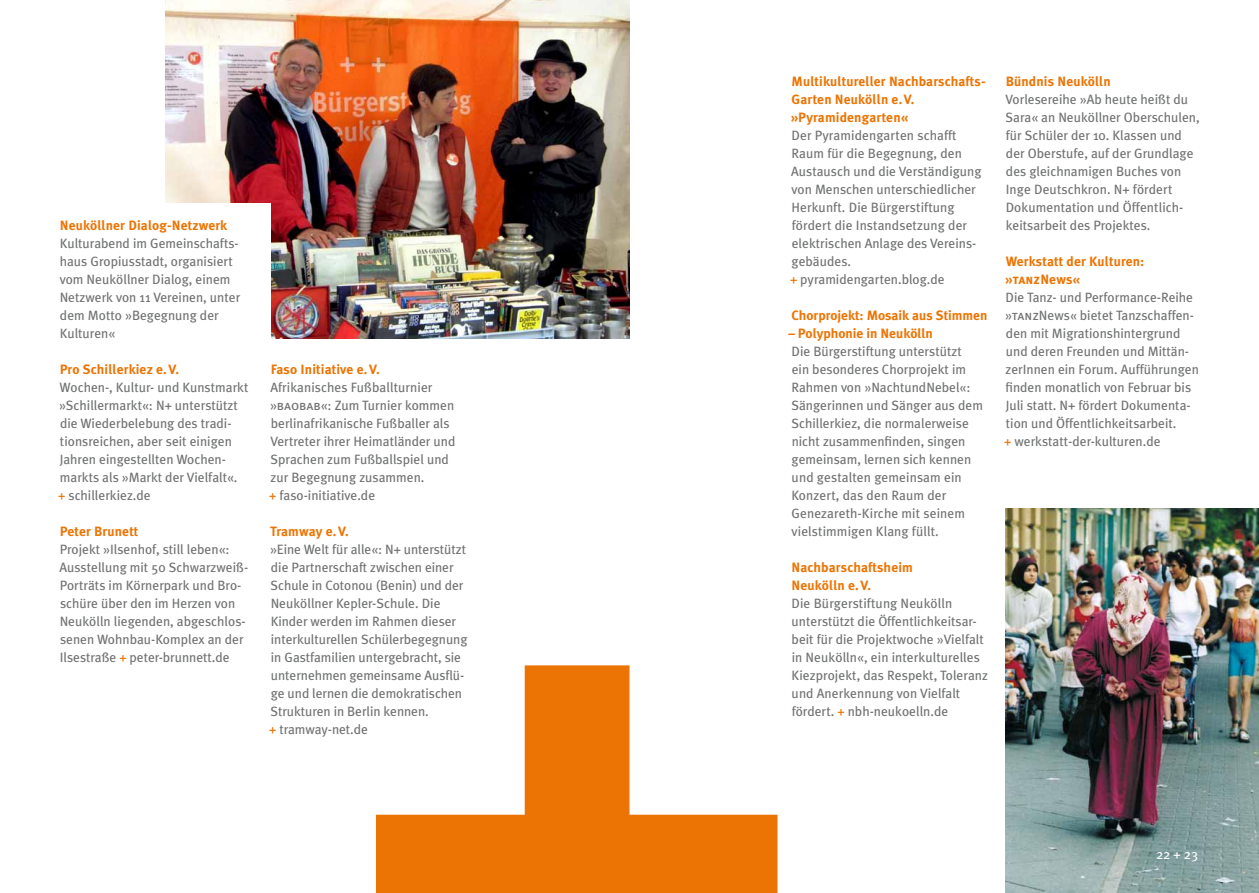
<style>
.page{position:relative;width:1259px;height:893px;background:#fff}
.page>*{position:absolute;margin:0;border:0;box-sizing:border-box;transform-origin:0 0}
.t1{font:13.5px/18px "Meta Plus";color:#707172}
.t2{font:700 13.5px/18px "Meta Plus";letter-spacing:.01em;color:#ec7404}
.t3{font:13.5px "Meta Plus";color:#fff}
.s1{color:#ec7404}
.s2{font-family:"Meta Plus Book Caps"}
.s3{font-weight:700;color:#ec7404}
.s4{font-family:"Meta Plus Bold Caps";color:#ec7404}
</style>
<div class="page">
<svg style="left:376px;top:665px;width:401px;height:228px;fill:#ec7404"></svg>
<div style="left:774px;top:58px;width:231px;height:694px;background:#fff"></div>
<img style="left:165px;top:0;width:464px;height:338px">
<div style="left:43px;top:204px;width:227px;height:498px;background:#fff"></div>
<img style="left:1005px;top:509px;width:254px;height:384px">
<div style="left:253px;top:348px;width:232px;height:422px;background:#fff"></div>
<p class="t2" style="left:60px;top:216px;width:169px">Neuköllner Dialog-Netzwerk</p>
<p class="t1" style="left:60px;top:234px;width:182px">Kulturabend im Gemeinschafts&shy;haus Gropiusstadt, organisiert vom Neuköllner Dialog, einem<br>Netzwerk von 11 Vereinen, unter dem Motto »Begegnung der<br>Kulturen«</p>
<p class="t2" style="left:60px;top:360px;width:121px">Pro Schillerkiez e.V.</p>
<p class="t1" style="left:58px;top:378px;width:192px">Wochen-, Kultur- und Kunstmarkt »Schillermarkt«: N+ unterstützt die Wiederbelebung des tradi&shy;tionsreichen, aber seit einigen<br>Jahren eingestellten Wochen&shy;markts als »Markt der Vielfalt«.<br><span class="s1">+</span> schillerkiez.de</p>
<p class="t2" style="left:60px;top:522px;width:80px">Peter Brunett</p>
<p class="t1" style="left:59px;top:540px;width:190px">Projekt »Ilsenhof, still leben«:<br>Ausstellung mit 50 Schwarzweiß-<br>Porträts im Körnerpark und Bro&shy;schüre über den im Herzen von<br>Neukölln liegenden, abgeschlos&shy;senen Wohnbau-Komplex an der<br>Ilsestraße <span class="s1">+</span> peter-brunnett.de</p>
<p class="t2" style="left:271px;top:360px;width:110px">Faso Initiative e.V.</p>
<p class="t1" style="left:269px;top:378px;width:188px">Afrikanisches Fußballturnier »<span class="s2">baobab«</span>: Zum Turnier kommen berlinafrikanische Fußballer als<br>Vertreter ihrer Heimatländer und<br>Sprachen zum Fußballspiel und zur Begegnung zusammen.<br><span class="s1">+</span> faso-initiative.de</p>
<p class="t2" style="left:270px;top:522px;width:80px">Tramway e.V.</p>
<p class="t1" style="left:269px;top:540px;width:200px">»Eine Welt für alle«: N+ unterstützt die Partnerschaft zwischen einer<br>Schule in Cotonou (Benin) und der<br>Neuköllner Kepler-Schule. Die<br>Kinder werden im Rahmen dieser interkulturellen Schülerbegegnung in Gastfamilien untergebracht, sie unternehmen gemeinsame Ausflü&shy;ge und lernen die demokratischen<br>Strukturen in Berlin kennen.<br><span class="s1">+</span> tramway-net.de</p>
<p class="t2" style="left:791px;top:72px;width:196px">Multikultureller Nachbarschafts-<br>Garten Neukölln e.V. »Pyramidengarten«</p>
<p class="t1" style="left:790px;top:126px;width:193px">Der Pyramidengarten schafft<br>Raum für die Begegnung, den<br>Austausch und die Verständigung von Menschen unterschiedlicher<br>Herkunft. Die Bürgerstiftung fördert die Instandsetzung der elektrischen Anlage des Vereins&shy;gebäudes.<br><span class="s1">+</span> pyramidengarten.blog.de</p>
<p class="t2" style="left:791px;top:306px;width:197px">Chorprojekt: Mosaik aus Stimmen</p>
<p class="t2" style="left:788px;top:324px;width:146px">– Polyphonie in Neukölln</p>
<p class="t1" style="left:791px;top:342px;width:193px">Die Bürgerstiftung unterstützt<br>ein besonderes Chorprojekt im<br>Rahmen von »NachtundNebel«:<br>Sängerinnen und Sänger aus dem<br>Schillerkiez, die normalerweise nicht zusammenfinden, singen gemeinsam, lernen sich kennen und gestalten gemeinsam ein<br>Konzert, das den Raum der<br>Genezareth-Kirche mit seinem vielstimmigen Klang füllt.</p>
<p class="t2" style="left:791px;top:558px;width:123px">Nachbarschaftsheim<br>Neukölln e.V.</p>
<p class="t1" style="left:791px;top:594px;width:198px">Die Bürgerstiftung Neukölln unterstützt die Öffentlichkeitsar&shy;beit für die Projektwoche »Vielfalt in Neukölln«, ein interkulturelles Kiezprojekt, das Respekt, Toleranz und Anerkennung von Vielfalt fördert. <span class="s1">+</span> nbh-neukoelln.de</p>
<p class="t2" style="left:1005px;top:72px;width:107px">Bündnis Neukölln</p>
<p class="t1" style="left:1005px;top:90px;width:196px">Vorlesereihe »Ab heute heißt du<br>Sara« an Neuköllner Oberschulen, für Schüler der 10. Klassen und der Oberstufe, auf der Grundlage des gleichnamigen Buches von<br>Inge Deutschkron. N+ fördert<br>Dokumentation und Öffentlich&shy;keitsarbeit des Projektes.</p>
<p class="t1" style="left:1004px;top:252px;width:196px"><span class="s3">Werkstatt der Kulturen: »</span><span class="s4">tanz</span><span class="s3">News«<br></span>Die Tanz- und Performance-Reihe »<span class="s2">tanz</span>News« bietet Tanzschaffen&shy;den mit Migrationshintergrund und deren Freunden und Mittän&shy;zerInnen ein Forum. Aufführungen finden monatlich von Februar bis<br>Juli statt. N+ fördert Dokumenta&shy;tion und Öffentlichkeitsarbeit.<br><span class="s1">+</span> werkstatt-der-kulturen.de</p>
<p class="t3" style="left:1156px;top:847px;width:44px">22 + 23</p>
</div>
